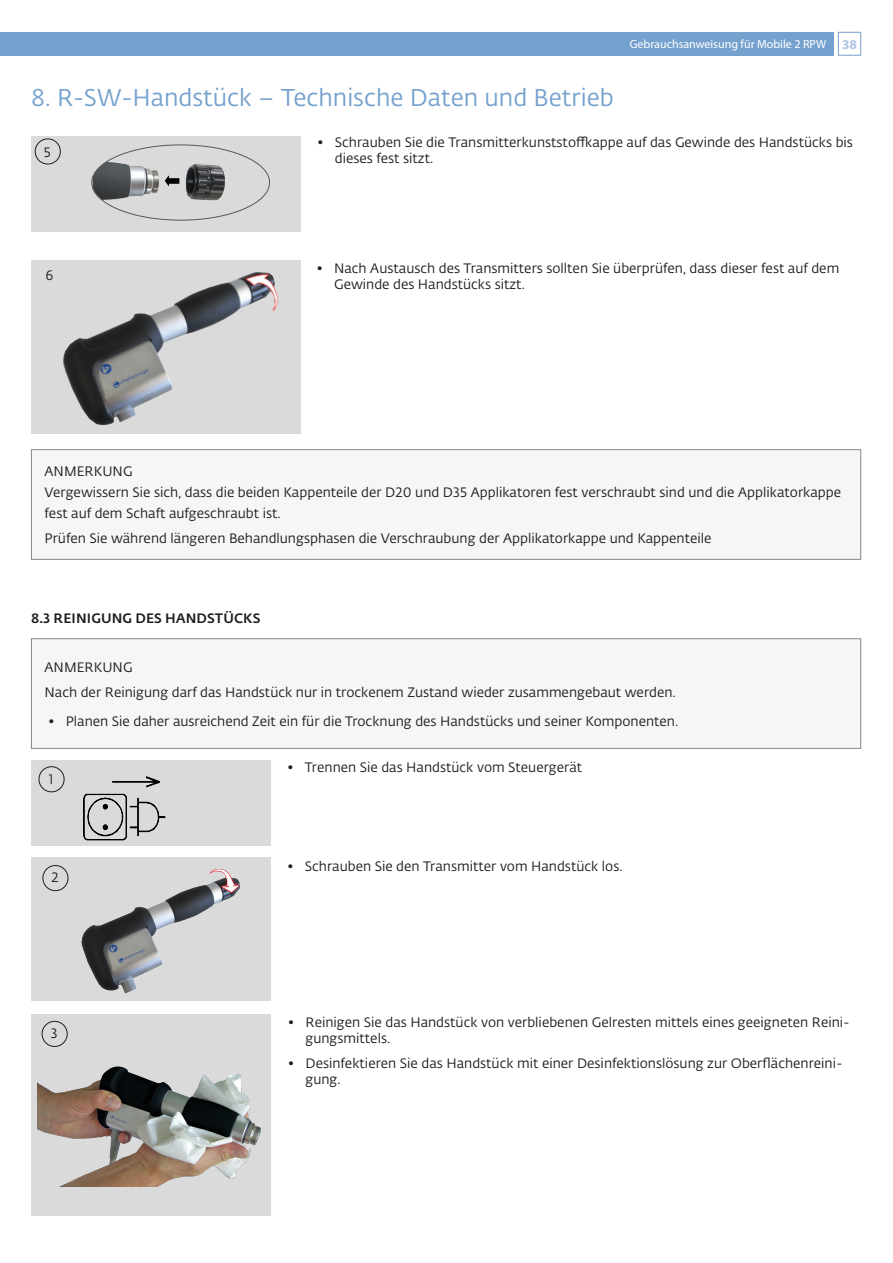
<style>
.page{position:relative;width:893px;height:1263px;background:#fff}
.page>*{position:absolute;margin:0;border:0;box-sizing:border-box;transform-origin:0 0}
.t1{font:24px "Fedra Sans Alt Pro";color:#75a1ce}
.t2{font:13.5px/16.2px "Fedra Sans Alt Pro";color:#1d1d1b}
.Sub_header{font:500 13.5px "Fedra Sans Alt Pro";letter-spacing:.01em;color:#1d1d1b}
.t3{font:12px "Myriad Pro";color:#fff}
.s1{font-weight:700;font-size:13.5px;color:#afc5e3}
</style>
<div class="page">
<div style="left:0;top:32px;width:833px;height:24px;background:#75a1ce"></div>
<div style="left:838px;top:32px;width:23px;height:24px;border:1px solid #75a1ce"></div>
<div style="left:31px;top:136px;width:270px;height:96px;background:#dadada"></div>
<div style="left:35px;top:139px;width:26px;height:25px;border:1px solid #1d1d1b;border-radius:50%"></div>
<div style="left:31px;top:260px;width:270px;height:174px;background:#dadada"></div>
<div style="left:31px;top:450px;width:830px;height:109px;background:#f6f6f6"></div>
<div style="left:31px;top:449px;width:830px;height:111px;border:1px solid #878787"></div>
<div style="left:31px;top:639px;width:830px;height:109px;background:#f6f6f6"></div>
<div style="left:31px;top:638px;width:830px;height:111px;border:1px solid #878787"></div>
<div style="left:31px;top:760px;width:240px;height:85px;background:#dadada"></div>
<img style="left:83px;top:776px;width:83px;height:65px">
<div style="left:39px;top:766px;width:25px;height:26px;border:1px solid #1d1d1b;border-radius:50%"></div>
<div style="left:31px;top:858px;width:240px;height:143px;background:#dadada"></div>
<div style="left:43px;top:865px;width:25px;height:26px;border:1px solid #1d1d1b;border-radius:50%"></div>
<div style="left:31px;top:1014px;width:240px;height:201px;background:#dadada"></div>
<div style="left:42px;top:1021px;width:25px;height:26px;border:1px solid #1d1d1b;border-radius:50%"></div>
<img style="left:81px;top:868px;width:159px;height:126px">
<img style="left:93px;top:145px;width:177px;height:75px">
<img style="left:63px;top:272px;width:215px;height:153px">
<img style="left:38px;top:1066px;width:223px;height:121px">
<p class="t3" style="left:630px;top:37px;width:229px">Gebrauchsanweisung für Mobile 2 RPW <span class="s1">38</span></p>
<p class="t1" style="left:31px;top:81px;width:584px">8. R-SW-Handstück – Technische Daten und Betrieb</p>
<p class="t2" style="left:335px;top:133px;width:520px;text-indent:-17px">• Schrauben Sie die Transmitterkunststoffkappe auf das Gewinde des Handstücks bis dieses fest sitzt.</p>
<p class="t2" style="left:44px;top:143px;width:9px">5</p>
<p class="t2" style="left:46px;top:267px;width:9px">6</p>
<p class="t2" style="left:334px;top:260px;width:507px;text-indent:-17px">• Nach Austausch des Transmitters sollten Sie überprüfen, dass dieser fest auf dem<br>Gewinde des Handstücks sitzt.</p>
<p class="t2" style="left:45px;top:460px;width:798px;line-height:21px">ANMERKUNG<br>Vergewissern Sie sich, dass die beiden Kappenteile der D20 und D35 Applikatoren fest verschraubt sind und die Applikatorkappe fest auf dem Schaft aufgeschraubt ist.</p>
<p class="t2" style="left:45px;top:530px;width:668px">Prüfen Sie während längeren Behandlungsphasen die Verschraubung der Applikatorkappe und Kappenteile</p>
<p class="Sub_header" style="left:31px;top:608px;width:231px">8.3 REINIGUNG DES HANDSTÜCKS</p>
<p class="t2" style="left:45px;top:654px;width:633px;line-height:25.2px">ANMERKUNG<br>Nach der Reinigung darf das Handstück nur in trockenem Zustand wieder zusammengebaut werden.</p>
<p class="t2" style="left:49px;top:713px;width:631px">• Planen Sie daher ausreichend Zeit ein für die Trocknung des Handstücks und seiner Komponenten.</p>
<p class="t2" style="left:288px;top:759px;width:296px">• Trennen Sie das Handstück vom Steuergerät</p>
<p class="t2" style="left:49px;top:771px;width:6px">1</p>
<p class="t2" style="left:51px;top:869px;width:9px">2</p>
<p class="t2" style="left:51px;top:1024px;width:8px">3</p>
<p class="t2" style="left:288px;top:857px;width:336px">• Schrauben Sie den Transmitter vom Handstück los.</p>
<p class="t2" style="left:305px;top:1014px;width:546px;text-indent:-17px">• Reinigen Sie das Handstück von verbliebenen Gelresten mittels eines geeigneten Reini&shy;gungsmittels.</p>
<p class="t2" style="left:305px;top:1055px;width:539px;text-indent:-17px">• Desinfektieren Sie das Handstück mit einer Desinfektionslösung zur Oberflächenreini&shy;gung.</p>
</div>
